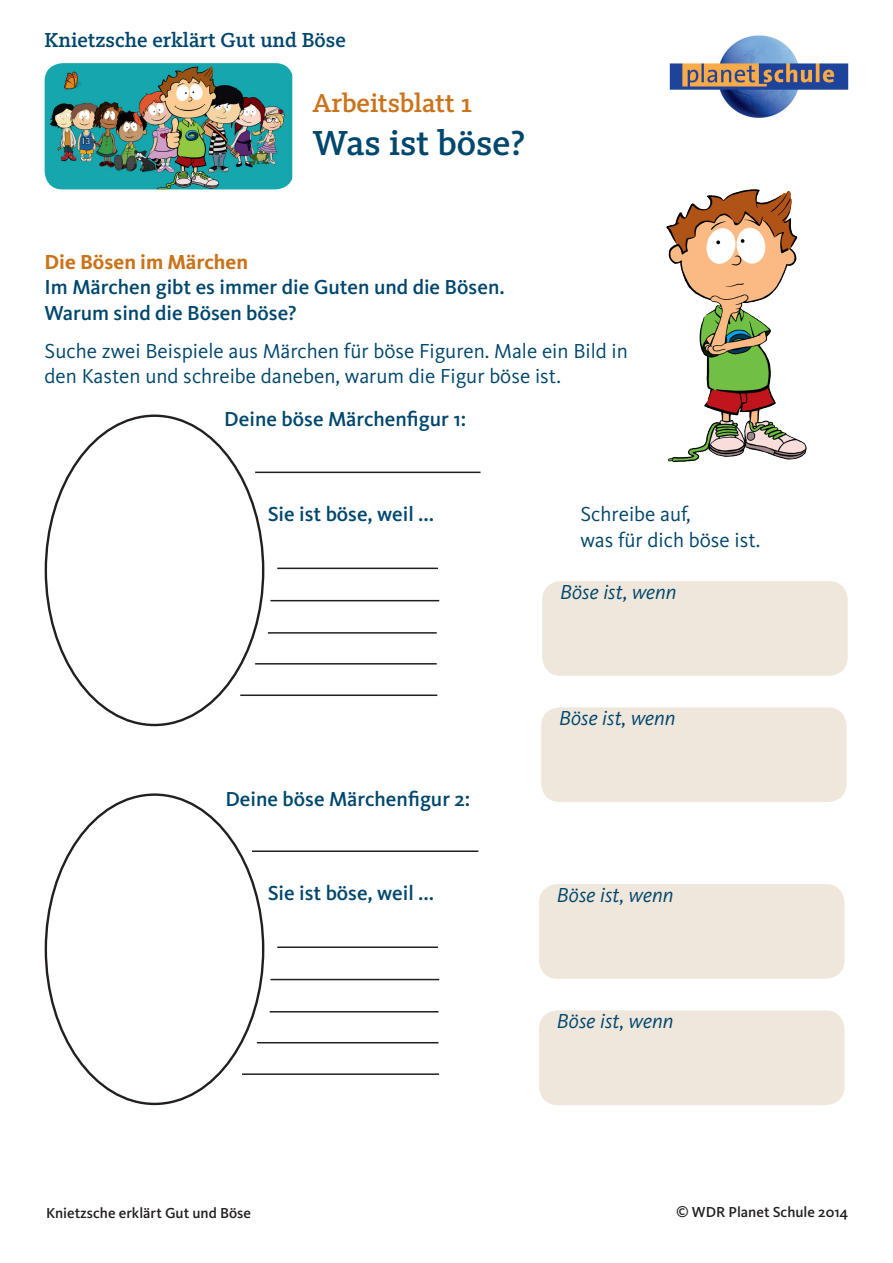
<style>
.page{position:relative;width:893px;height:1263px;background:#fff}
.page>*{position:absolute;margin:0;border:0;box-sizing:border-box;transform-origin:0 0}
.t1{font:500 36px "WDR Slab";color:#00476d}
.t2{font:500 27px "WDR Slab";letter-spacing:-.01em;color:#ca731a}
.t3{font:500 21px/25.5px "WDR Sans";color:#00476d}
.t4{font:21px/25.5px "WDR Sans";color:#00476d}
.t5{font:italic 21px "WDR Sans";color:#00476d}
.t6{font:500 21px "WDR Slab";color:#00476d}
.t7{font:700 21px "WDR Sans";color:#ca731a}
.t8{font:500 15px "WDR Sans";color:#231f20}
</style>
<div class="page">
<img style="left:670px;top:35px;width:178px;height:83px">
<img style="left:45px;top:63px;width:247px;height:126px">
<img style="left:666px;top:190px;width:141px;height:271px">
<hr style="left:255px;top:472px;width:225px;height:1px;background:#231f20">
<hr style="left:277px;top:568px;width:161px;height:1px;background:#231f20">
<hr style="left:270px;top:600px;width:169px;height:1px;background:#231f20">
<hr style="left:268px;top:632px;width:169px;height:2px;background:#231f20">
<hr style="left:255px;top:663px;width:182px;height:1px;background:#231f20">
<hr style="left:240px;top:694px;width:197px;height:2px;background:#231f20">
<hr style="left:252px;top:850px;width:226px;height:2px;background:#231f20">
<hr style="left:277px;top:946px;width:161px;height:2px;background:#231f20">
<hr style="left:270px;top:979px;width:169px;height:1px;background:#231f20">
<div style="left:543px;top:582px;width:304px;height:93px;background:#efe7dc;border-radius:18px"></div>
<div style="left:542px;top:581px;width:306px;height:95px;border:2px solid #efe7dc;border-radius:18px"></div>
<div style="left:540px;top:1011px;width:304px;height:93px;background:#efe7dc;border-radius:18px"></div>
<div style="left:539px;top:1010px;width:305px;height:95px;border:2px solid #efe7dc;border-radius:18px"></div>
<div style="left:542px;top:708px;width:304px;height:93px;background:#efe7dc;border-radius:18px"></div>
<div style="left:541px;top:707px;width:306px;height:95px;border:2px solid #efe7dc;border-radius:18px"></div>
<div style="left:540px;top:885px;width:304px;height:93px;background:#efe7dc;border-radius:18px"></div>
<div style="left:539px;top:884px;width:305px;height:95px;border:2px solid #efe7dc;border-radius:18px"></div>
<hr style="left:270px;top:1011px;width:168px;height:1px;background:#231f20">
<hr style="left:257px;top:1042px;width:181px;height:1px;background:#231f20">
<hr style="left:242px;top:1073px;width:197px;height:2px;background:#231f20">
<p class="t6" style="left:45px;top:28px;width:303px">Knietzsche erklärt Gut und Böse</p>
<p class="t2" style="left:313px;top:87px;width:161px">Arbeitsblatt 1</p>
<h1 class="t1" style="left:313px;top:121px;width:214px">Was ist böse?</h1>
<p class="t7" style="left:45px;top:249px;width:205px">Die Bösen im Märchen</p>
<p class="t3" style="left:45px;top:274px;width:462px">Im Märchen gibt es immer die Guten und die Bösen.<br>Warum sind die Bösen böse?</p>
<p class="t4" style="left:45px;top:338px;width:585px">Suche zwei Beispiele aus Märchen für böse Figuren. Male ein Bild in den Kasten und schreibe daneben, warum die Figur böse ist.</p>
<p class="t3" style="left:224px;top:407px;width:243px">Deine böse Märchenfigur 1:</p>
<p class="t3" style="left:268px;top:501px;width:168px">Sie ist böse, weil ...</p>
<p class="t3" style="left:225px;top:786px;width:246px">Deine böse Märchenfigur 2:</p>
<p class="t3" style="left:268px;top:880px;width:168px">Sie ist böse, weil ...</p>
<p class="t4" style="left:580px;top:501px;width:182px">Schreibe auf,<br>was für dich böse ist.</p>
<p class="t5" style="left:560px;top:579px;width:118px">Böse ist, wenn</p>
<p class="t5" style="left:559px;top:705px;width:118px">Böse ist, wenn</p>
<p class="t5" style="left:557px;top:882px;width:118px">Böse ist, wenn</p>
<p class="t5" style="left:557px;top:1008px;width:118px">Böse ist, wenn</p>
<p class="t8" style="left:46px;top:1203px;width:206px">Knietzsche erklärt Gut und Böse</p>
<p class="t8" style="left:676px;top:1203px;width:174px">© WDR Planet Schule 2014</p>
</div>
